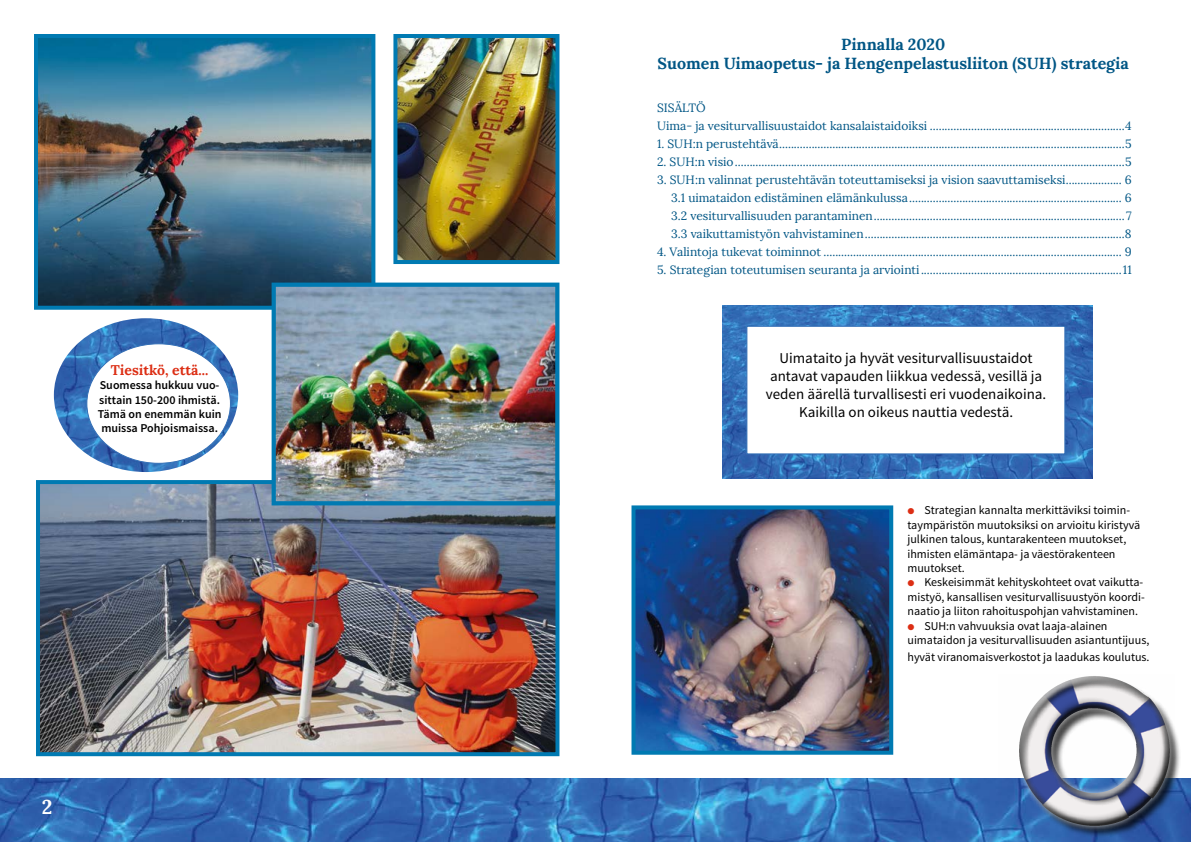
<style>
.page{position:relative;width:1191px;height:842px;background:#fff}
.page>*{position:absolute;margin:0;border:0;box-sizing:border-box;transform-origin:0 0}
.t1{font:700 20px "Lora";color:#fff}
.t2{font:700 16px/19.2px "Lora";color:#005685;text-align:center}
.t3{font:15px/18px "Source Sans Pro";color:#000;text-align:center}
.t4{font:700 14px "Lora";color:#dc2e14}
.t5{font:12px/18px "Lora";color:#005685}
.t6{font:12px/14.4px "Source Sans Pro";color:#000}
.t7{font:600 12px/14.4px "Source Sans Pro";color:#000}
.s1{font-family:"Berlin Sans FB";font-weight:700;font-size:10px;color:#dc2e14}
</style>
<div class="page">
<img style="left:0;top:778px;width:1191px;height:64px">
<img style="left:636px;top:510px;width:252px;height:240px">
<div style="left:631px;top:505px;width:262px;height:250px;border:4px solid #007ab2"></div>
<img style="left:39px;top:39px;width:331px;height:266px">
<div style="left:34px;top:34px;width:341px;height:276px;border:4px solid #007ab2"></div>
<img style="left:41px;top:485px;width:513px;height:266px">
<div style="left:36px;top:480px;width:523px;height:276px;border:4px solid #007ab2"></div>
<img style="left:54px;top:318px;width:184px;height:154px">
<div style="left:87px;top:344px;width:143px;height:119px;background:#fff;border-radius:50%"></div>
<img style="left:277px;top:288px;width:277px;height:212px">
<div style="left:272px;top:283px;width:287px;height:222px;border:4px solid #007ab2"></div>
<img style="left:398px;top:39px;width:156px;height:220px">
<div style="left:393px;top:34px;width:166px;height:230px;border:4px solid #007ab2"></div>
<img style="left:722px;top:305px;width:370px;height:174px">
<div style="left:746px;top:326px;width:319px;height:128px;background:#fff;border:1px solid #336fb6"></div>
<div style="left:989px;top:668px;width:193px;height:167px;background:#000;opacity:.75"></div>
<div style="left:1012px;top:669px;width:151px;height:131px;background:#fff;opacity:.75"></div>
<div style="left:1021px;top:699px;width:155px;height:134px;background:#000;opacity:.75"></div>
<p class="t4" style="left:111px;top:361px;width:99px">Tiesitkö, että...</p>
<p class="t7" style="left:98px;top:378px;width:125px">Suomessa hukkuu vuo&shy;sittain 150-200 ihmistä.<br>Tämä on enemmän kuin muissa Pohjoismaissa.</p>
<h1 class="t1" style="left:42px;top:793px;width:12px">2</h1>
<h2 class="t2" style="left:657px;top:35px;width:472px">Pinnalla 2020<br>Suomen Uimaopetus- ja Hengenpelastusliiton (SUH) strategia</h2>
<p class="t5" style="left:657px;top:98px;width:476px">SISÄLTÖ<br>Uima- ja vesiturvallisuustaidot kansalaistaidoiksi ..................................................................4</p>
<p class="t5" style="left:657px;top:134px;width:476px">1. SUH:n perustehtävä.....................................................................................................................5</p>
<p class="t5" style="left:657px;top:152px;width:476px">2. SUH:n visio....................................................................................................................................5</p>
<p class="t5" style="left:671px;top:170px;width:462px;text-align:justify;text-indent:-14px">3. SUH:n valinnat perustehtävän toteuttamiseksi ja vision saavuttamiseksi................... 6<br>3.1 uimataidon edistäminen elämänkulussa........................................................................ 6<br>3.2 vesiturvallisuuden parantaminen.....................................................................................7<br>3.3 vaikuttamistyön vahvistaminen........................................................................................8</p>
<p class="t5" style="left:657px;top:242px;width:476px">4. Valintoja tukevat toiminnot ..................................................................................................... 9</p>
<p class="t5" style="left:657px;top:260px;width:476px">5. Strategian toteutumisen seuranta ja arviointi....................................................................11</p>
<p class="t3" style="left:766px;top:349px;width:282px">Uimataito ja hyvät vesiturvallisuustaidot antavat vapauden liikkua vedessä, vesillä ja veden äärellä turvallisesti eri vuodenaikoina.<br>Kaikilla on oikeus nauttia vedestä.</p>
<p class="t6" style="left:907px;top:503px;width:234px"><span class="s1">•</span> Strategian kannalta merkittäviksi toimin&shy;taympäristön muutoksiksi on arvioitu kiristyvä julkinen talous, kuntarakenteen muutokset, ihmisten elämäntapa- ja väestörakenteen muutokset.</p>
<p class="t6" style="left:907px;top:575px;width:239px"><span class="s1">•</span> Keskeisimmät kehityskohteet ovat vaikutta&shy;mistyö, kansallisen vesiturvallisuustyön koordi&shy;naatio ja liiton rahoituspohjan vahvistaminen.</p>
<p class="t6" style="left:907px;top:619px;width:243px"><span class="s1">•</span> SUH:n vahvuuksia ovat laaja-alainen uimataidon ja vesiturvallisuuden asiantuntijuus,</p>
<p class="t6" style="left:907px;top:650px;width:244px">hyvät viranomaisverkostot ja laadukas koulutus.</p>
</div>
